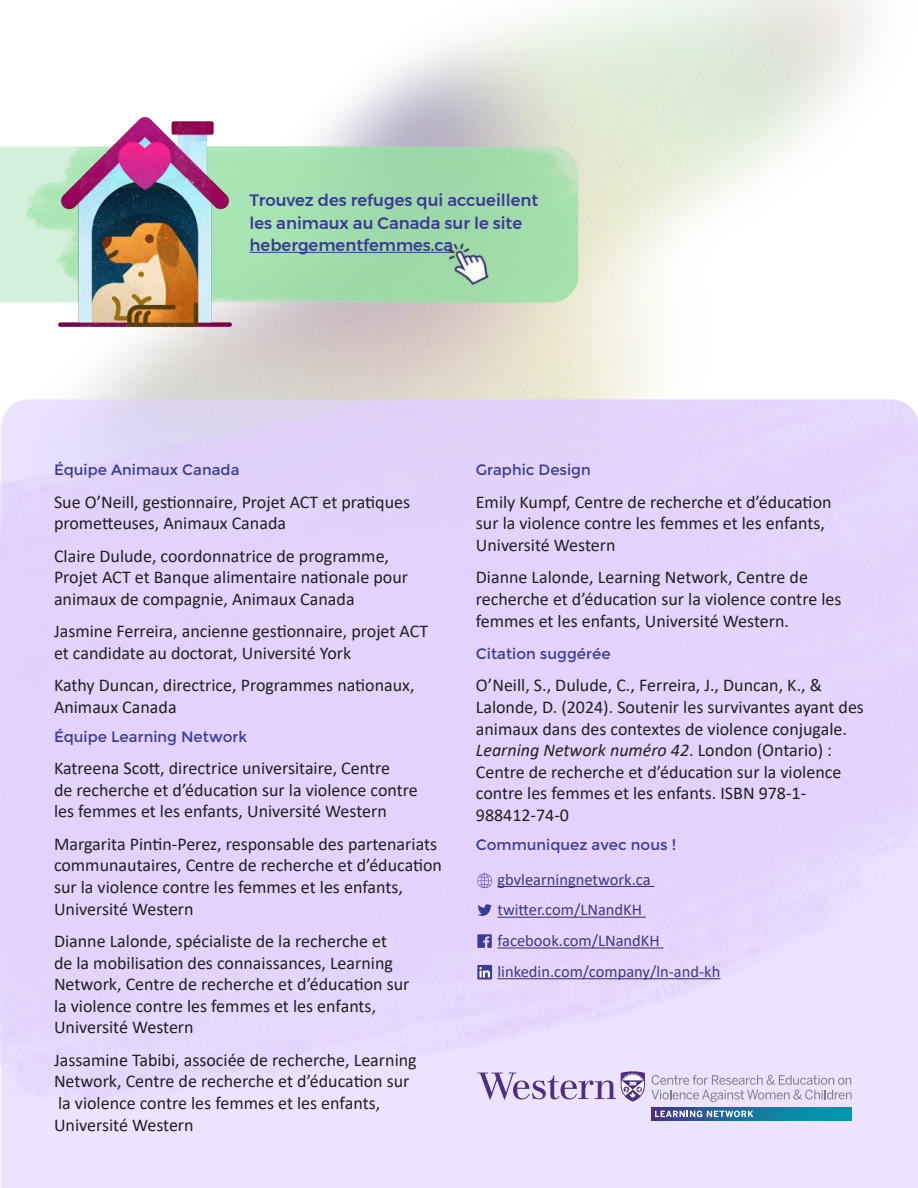
<style>
.page{position:relative;width:918px;height:1188px;background:#fff}
.page>*{position:absolute;margin:0;border:0;box-sizing:border-box;transform-origin:0 0}
.Paragraph_01{font:18px/21.6px "Calibri";color:#231f20}
.Paragraph_01-2{font:16.5px "Calibri";color:#3d3880}
.Heading_2{font:500 16.5px/22.5px "Montserrat";color:#3b3b94}
.Paragraph_01-3{font:15px "Montserrat";color:#3b3b94}
.s1{font-style:italic}
</style>
<div class="page">
<img style="left:0;top:400px;width:918px;height:788px">
<hr style="left:497px;top:886px;width:157px;height:1px;background:#3d3880">
<hr style="left:497px;top:917px;width:149px;height:1px;background:#3d3880">
<hr style="left:497px;top:947px;width:167px;height:2px;background:#3d3880">
<hr style="left:497px;top:978px;width:223px;height:1px;background:#3d3880">
<svg style="left:651px;top:1108px;width:201px;height:12px;background:#187aa1"></svg>
<svg style="left:478px;top:1071px;width:167px;height:31px;background:#c4b5de"></svg>
<svg style="left:651px;top:1075px;width:201px;height:27px;background:#d6cee5"></svg>
<svg style="left:655px;top:1111px;width:98px;height:6px"></svg>
<svg style="left:477px;top:873px;width:15px;height:16px"></svg>
<svg style="left:477px;top:934px;width:15px;height:14px"></svg>
<svg style="left:478px;top:904px;width:14px;height:12px"></svg>
<div style="left:477px;top:965px;width:15px;height:15px;background:#3b3b94"></div>
<svg style="left:479px;top:967px;width:11px;height:10px"></svg>
<img style="left:56px;top:117px;width:178px;height:212px">
<hr style="left:250px;top:252px;width:203px;height:1px;background:#3b3b94">
<img style="left:435px;top:230px;width:70px;height:68px">
<p class="Heading_2" style="left:250px;top:189px;width:290px">Trouvez des refuges qui accueillent les animaux au Canada sur le site hebergementfemmes.ca</p>
<p class="Paragraph_01-3" style="left:54px;top:461px;width:187px">Équipe Animaux Canada</p>
<p class="Paragraph_01" style="left:54px;top:491px;width:358px">Sue O’Neill, gestionnaire, Projet ACT et pratiques prometteuses, Animaux Canada</p>
<p class="Paragraph_01" style="left:54px;top:545px;width:356px">Claire Dulude, coordonnatrice de programme,<br>Projet ACT et Banque alimentaire nationale pour animaux de compagnie, Animaux Canada</p>
<p class="Paragraph_01" style="left:54px;top:620px;width:376px">Jasmine Ferreira, ancienne gestionnaire, projet ACT et candidate au doctorat, Université York</p>
<p class="Paragraph_01" style="left:54px;top:674px;width:362px">Kathy Duncan, directrice, Programmes nationaux,<br>Animaux Canada</p>
<p class="Paragraph_01-3" style="left:54px;top:728px;width:195px">Équipe Learning Network</p>
<p class="Paragraph_01" style="left:54px;top:757px;width:365px">Katreena Scott, directrice universitaire, Centre<br>de recherche et d’éducation sur la violence contre les femmes et les enfants, Université Western</p>
<p class="Paragraph_01" style="left:54px;top:833px;width:390px">Margarita Pintin-Perez, responsable des partenariats communautaires, Centre de recherche et d’éducation sur la violence contre les femmes et les enfants, Université Western</p>
<p class="Paragraph_01" style="left:54px;top:930px;width:357px">Dianne Lalonde, spécialiste de la recherche et de la mobilisation des connaissances, Learning Network, Centre de recherche et d’éducation sur la violence contre les femmes et les enfants, Université Western</p>
<p class="Paragraph_01" style="left:54px;top:1049px;width:364px">Jassamine Tabibi, associée de recherche, Learning Network, Centre de recherche et d’éducation sur la violence contre les femmes et les enfants, Université Western</p>
<p class="Paragraph_01-3" style="left:476px;top:461px;width:116px">Graphic Design</p>
<p class="Paragraph_01" style="left:476px;top:491px;width:357px">Emily Kumpf, Centre de recherche et d’éducation sur la violence contre les femmes et les enfants,<br>Université Western</p>
<p class="Paragraph_01" style="left:476px;top:566px;width:367px">Dianne Lalonde, Learning Network, Centre de recherche et d’éducation sur la violence contre les femmes et les enfants, Université Western.</p>
<p class="Paragraph_01-3" style="left:476px;top:645px;width:136px">Citation suggérée</p>
<p class="Paragraph_01" style="left:476px;top:674px;width:390px">O’Neill, S., Dulude, C., Ferreira, J., Duncan, K., &amp; Lalonde, D. (2024). Soutenir les survivantes ayant des animaux dans des contextes de violence conjugale.<br><span class="s1">Learning Network numéro 42</span>. London (Ontario) :<br>Centre de recherche et d’éducation sur la violence contre les femmes et les enfants. ISBN 978-1- 988412-74-0</p>
<p class="Paragraph_01-3" style="left:476px;top:836px;width:202px">Communiquez avec nous !</p>
<p class="Paragraph_01-2" style="left:497px;top:868px;width:155px">gbvlearningnetwork.ca</p>
<p class="Paragraph_01-2" style="left:497px;top:898px;width:146px">twitter.com/LNandKH</p>
<p class="Paragraph_01-2" style="left:497px;top:929px;width:164px">facebook.com/LNandKH</p>
<p class="Paragraph_01-2" style="left:497px;top:960px;width:224px">linkedin.com/company/ln-and-kh</p>
</div>
